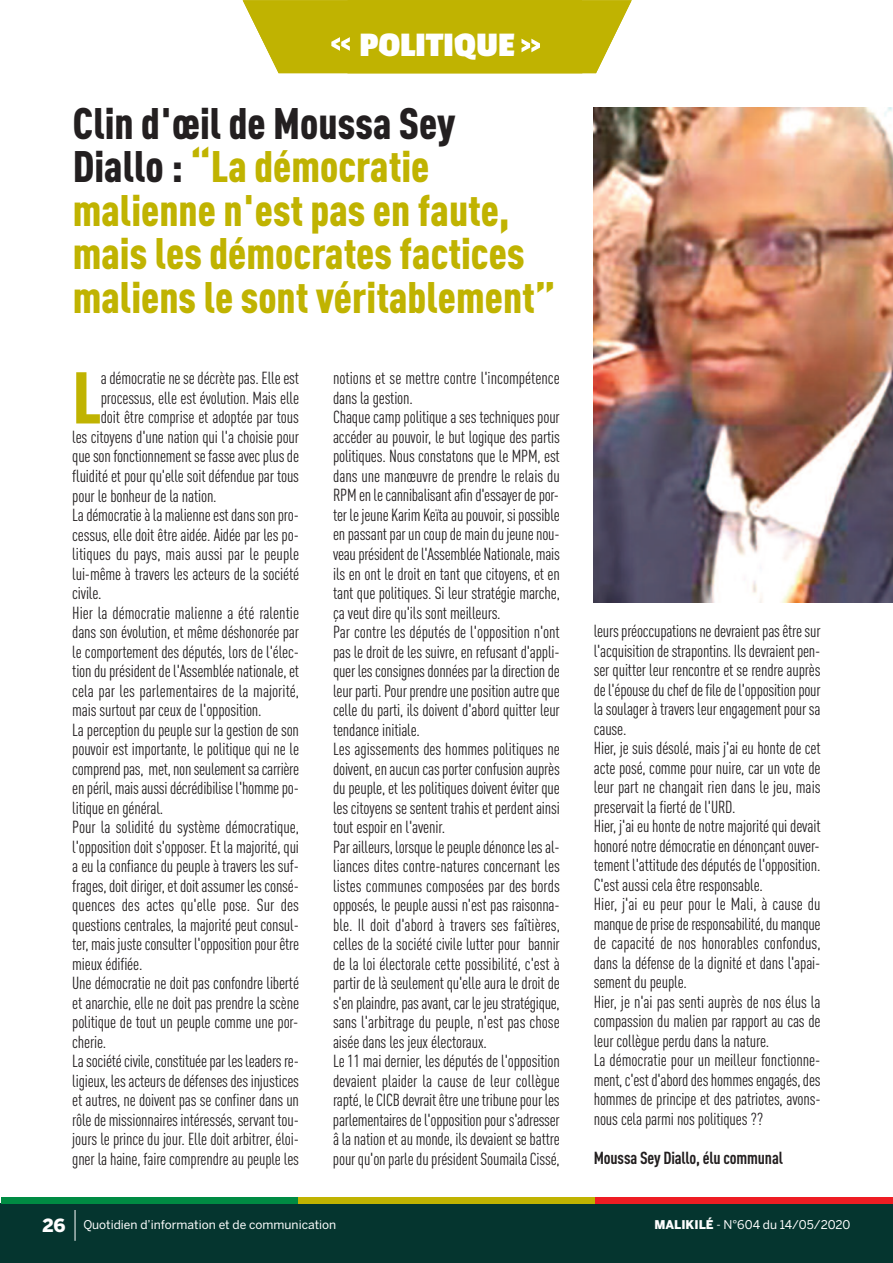
<style>
.page{position:relative;width:893px;height:1263px;background:#fff}
.page>*{position:absolute;margin:0;border:0;box-sizing:border-box;transform-origin:0 0}
.t1{font:900 condensed 72px "DIN Pro";color:#c0b301}
.t2{font:900 condensed 43.5px/43.5px "DIN Pro";color:#c0b301}
.t3{font:700 36px "Passion One";color:#fff}
.t4{font:condensed 17.25px/19.5px "DIN Pro";letter-spacing:-.01em;color:#231f20}
.t5{font:700 condensed 17.25px "DIN Pro";letter-spacing:-.01em;color:#231f20}
.t6{font:12px "Benton Sans";color:#fff}
.s1{color:#231f20}
.s2{font-weight:900;font-size:18px}
.s3{font-weight:900}
</style>
<div class="page">
<div style="left:1px;top:1203px;width:892px;height:60px;background:#05352f"></div>
<div style="left:1px;top:1197px;width:297px;height:6px;background:#008b43"></div>
<div style="left:298px;top:1197px;width:298px;height:6px;background:#c0b301"></div>
<div style="left:596px;top:1197px;width:297px;height:6px;background:#ee1d23"></div>
<hr style="left:75px;top:1210px;width:1px;height:31px;background:#fff">
<img style="left:594px;top:108px;width:299px;height:495px">
<svg style="left:243px;top:0;width:389px;height:73px;background:#c6ba1a"></svg>
<h3 class="t3" style="left:359px;top:26px;width:157px">POLITIQUE</h3>
<h2 class="t2" style="left:73px;top:105px;width:484px"><span class="s1">Clin d'œil de Moussa Sey<br>Diallo :</span> “La démocratie malienne n'est pas en faute, mais les démocrates factices maliens le sont véritablement”</h2>
<h1 class="t1" style="left:72px;top:372px;width:31px">L</h1>
<p class="t4" style="left:101px;top:370px;width:200px">a démocratie ne se décrète pas. Elle est</p>
<p class="t4" style="left:101px;top:390px;width:200px">processus, elle est évolution. Mais elle</p>
<p class="t4" style="left:101px;top:409px;width:200px">doit être comprise et adoptée par tous</p>
<p class="t4" style="left:72px;top:429px;width:228px">les citoyens d'une nation qui l'a choisie pour</p>
<p class="t4" style="left:72px;top:448px;width:228px">quesonfonctionnementsefasseavecplusde</p>
<p class="t4" style="left:72px;top:468px;width:228px">fluidité et pour qu'elle soit défendue par tous</p>
<p class="t4" style="left:72px;top:487px;width:146px">pour le bonheur de la nation.</p>
<p class="t4" style="left:72px;top:507px;width:228px">Ladémocratieàlamalienneestdanssonpro-</p>
<p class="t4" style="left:72px;top:526px;width:228px">cessus, elle doit être aidée. Aidée par les po-</p>
<p class="t4" style="left:72px;top:546px;width:228px">litiques du pays, mais aussi par le peuple</p>
<p class="t4" style="left:72px;top:565px;width:228px">lui-même à travers les acteurs de la société</p>
<p class="t4" style="left:72px;top:585px;width:31px">civile.</p>
<p class="t4" style="left:72px;top:604px;width:228px">Hier la démocratie malienne a été ralentie</p>
<p class="t4" style="left:72px;top:624px;width:228px">dans son évolution, et même déshonorée par</p>
<p class="t4" style="left:72px;top:643px;width:228px">le comportement des députés, lors de l'élec-</p>
<p class="t4" style="left:72px;top:663px;width:228px">tionduprésidentdel'Assembléenationale,et</p>
<p class="t4" style="left:72px;top:682px;width:228px">cela par les parlementaires de la majorité,</p>
<p class="t4" style="left:72px;top:702px;width:191px">mais surtout par ceux de l'opposition.</p>
<p class="t4" style="left:72px;top:721px;width:228px">La perception du peuple sur la gestion de son</p>
<p class="t4" style="left:72px;top:741px;width:228px">pouvoir est importante, le politique qui ne le</p>
<p class="t4" style="left:72px;top:760px;width:228px">comprendpas, met,nonseulementsacarrière</p>
<p class="t4" style="left:72px;top:780px;width:228px">enpéril,maisaussidécrédibilisel'hommepo-</p>
<p class="t4" style="left:72px;top:799px;width:92px">litique en général.</p>
<p class="t4" style="left:72px;top:819px;width:228px">Pour la solidité du système démocratique,</p>
<p class="t4" style="left:72px;top:838px;width:228px">l'opposition doit s'opposer. Et la majorité, qui</p>
<p class="t4" style="left:72px;top:858px;width:228px">a eu la confiance du peuple à travers les suf-</p>
<p class="t4" style="left:72px;top:877px;width:228px">frages,doitdiriger,etdoitassumer lesconsé-</p>
<p class="t4" style="left:72px;top:897px;width:228px">quences des actes qu'elle pose. Sur des</p>
<p class="t4" style="left:72px;top:916px;width:228px">questions centrales, la majorité peut consul-</p>
<p class="t4" style="left:72px;top:936px;width:228px">ter,maisjusteconsulter l'oppositionpourêtre</p>
<p class="t4" style="left:72px;top:955px;width:72px">mieux édifiée.</p>
<p class="t4" style="left:72px;top:975px;width:228px">Une démocratie ne doit pas confondre liberté</p>
<p class="t4" style="left:72px;top:994px;width:228px">et anarchie, elle ne doit pas prendre la scène</p>
<p class="t4" style="left:72px;top:1014px;width:227px">politique de tout un peuple comme une por-</p>
<p class="t4" style="left:72px;top:1033px;width:36px">cherie.</p>
<p class="t4" style="left:72px;top:1053px;width:228px">Lasociétécivile,constituéepar lesleadersre-</p>
<p class="t4" style="left:72px;top:1072px;width:228px">ligieux, lesacteursdedéfensesdesinjustices</p>
<p class="t4" style="left:72px;top:1092px;width:228px">et autres, ne doivent pas se confiner dans un</p>
<p class="t4" style="left:72px;top:1111px;width:228px">rôlede missionnairesintéressés,servant tou-</p>
<p class="t4" style="left:72px;top:1131px;width:228px">jours le prince du jour. Elle doit arbitrer, éloi-</p>
<p class="t4" style="left:72px;top:1150px;width:228px">gner la haine, faire comprendre au peuple les</p>
<p class="t4" style="left:333px;top:370px;width:228px">notions et se mettre contre l'incompétence dans la gestion.<br>Chaque camp politique a ses techniques pour accéder au pouvoir, le but logique des partis politiques. Nous constatons que le MPM, est dans une manœuvre de prendre le relais du RPMenlecannibalisantafind'essayerdepor&shy;ter lejeune Karim Keïtaaupouvoir,sipossible enpassantparuncoupdemaindujeunenou&shy;veauprésidentdel'Assemblée Nationale,mais ils en ont le droit en tant que citoyens, et en tant que politiques. Si leur stratégie marche, ça veut dire qu'ils sont meilleurs.<br>Par contre les députés de l'opposition n'ont pas le droit de les suivre, en refusant d'appli&shy;quer lesconsignesdonnéespar ladirectionde leurparti. Pourprendreunepositionautreque celle du parti, ils doivent d'abord quitter leur tendance initiale.<br>Les agissements des hommes politiques ne doivent,enaucuncasporterconfusionauprès du peuple, et les politiques doivent éviter que les citoyens se sentent trahis et perdent ainsi tout espoir en l'avenir.<br>Parailleurs, lorsquelepeupledénoncelesal&shy;liances dites contre-natures concernant les listes communes composées par des bords opposés, le peuple aussi n'est pas raisonna&shy;ble. Il doit d'abord à travers ses faîtières, celles de la société civile lutter pour bannir de la loi électorale cette possibilité, c'est à partir de là seulement qu'elle aura le droit de s'enplaindre,pasavant,car lejeustratégique, sans l'arbitrage du peuple, n'est pas chose aisée dans les jeux électoraux.<br>Le 11 mai dernier, les députés de l'opposition devaient plaider la cause de leur collègue rapté, leCICB devraitêtreunetribunepour les parlementairesdel'oppositionpours'adresser â la nation et au monde, ils devaient se battre pourqu'onparleduprésidentSoumailaCissé,</p>
<p class="t4" style="left:594px;top:623px;width:228px">leurspréoccupationsnedevraientpasêtresur l'acquisitiondestrapontins. Ilsdevraientpen&shy;ser quitter leur rencontre et se rendre auprès del'épouseduchefdefiledel'oppositionpour lasoulageràtraversleurengagementpoursa cause.<br>Hier, je suis désolé, mais j'ai eu honte de cet acte posé, comme pour nuire, car un vote de leur part ne changait rien dans le jeu, mais preservait la fierté de l'URD.<br>Hier, j'ai eu honte de notre majorité qui devait honoré notre démocratie en dénonçant ouver&shy;tement l'attitude des députés de l'opposition.<br>C'est aussi cela être responsable.<br>Hier, j'ai eu peur pour le Mali, à cause du manquedeprisederesponsabilité,dumanque de capacité de nos honorables confondus, dans la défense de la dignité et dans l'apai&shy;sement du peuple.<br>Hier, je n'ai pas senti auprès de nos élus la compassion du malien par rapport au cas de leur collègue perdu dans la nature.<br>La démocratie pour un meilleur fonctionne&shy;ment,c'estd'aborddeshommesengagés,des hommes de principe et des patriotes, avons&shy;nous cela parmi nos politiques ??</p>
<p class="t5" style="left:594px;top:1152px;width:191px">Moussa Sey Diallo, élu communal</p>
<p class="t6" style="left:43px;top:1218px;width:295px"><span class="s2">26</span> Quotidien d’information et de communication</p>
<p class="t6" style="left:654px;top:1218px;width:198px"><span class="s3">MALIKILÉ</span> - N°604 du 14/05/2020</p>
</div>
